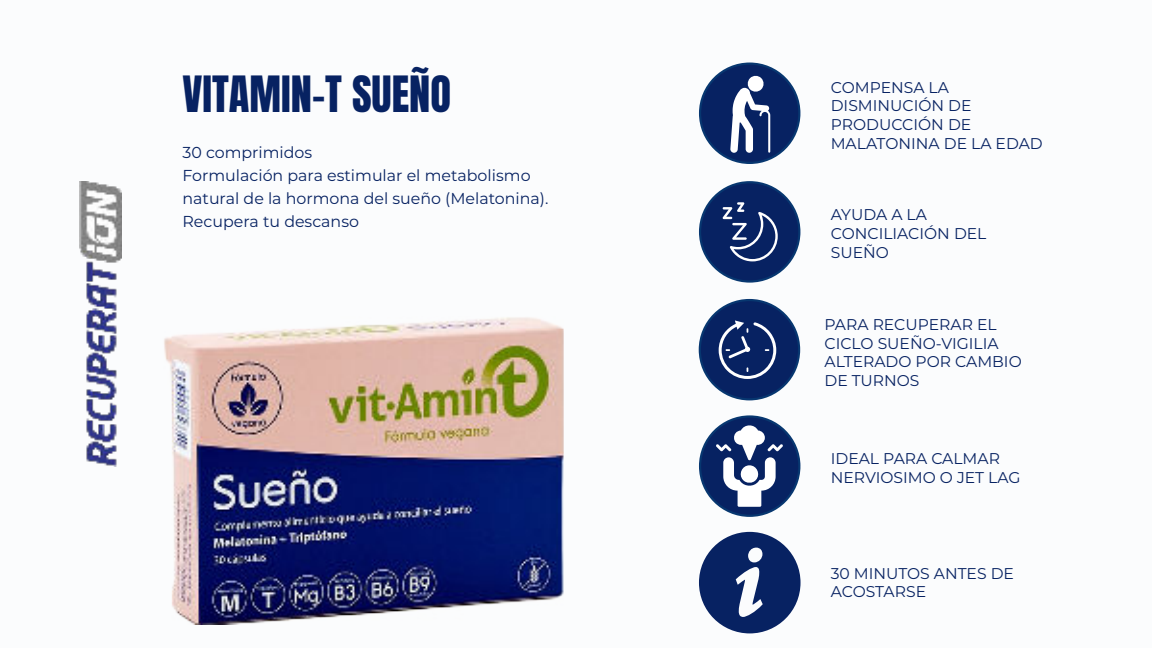
<style>
.page{position:relative;width:1152px;height:648px;background:#fbfcfd}
.page>*{position:absolute;margin:0;border:0;box-sizing:border-box;transform-origin:0 0}
.t1{font:42.4px "Anton";color:#072262}
.t2{font:16px/22.8px "Montserrat";color:#072262}
.t3{font:15.6px/18.8px "Montserrat";color:#072262}
</style>
<div class="page">
<img style="left:80px;top:182px;width:42px;height:284px">
<svg style="left:699px;top:532px;width:102px;height:101px"></svg>
<div style="left:700px;top:64px;width:99px;height:99px;background:#072262;border-radius:50%"></div>
<div style="left:699px;top:63px;width:101px;height:101px;border:2px solid #073770;border-radius:50%"></div>
<div style="left:700px;top:182px;width:99px;height:100px;background:#072262;border-radius:50%"></div>
<div style="left:699px;top:181px;width:101px;height:102px;border:2px solid #073770;border-radius:50%"></div>
<svg style="left:723px;top:202px;width:55px;height:59px"></svg>
<div style="left:700px;top:417px;width:99px;height:99px;background:#072262;border-radius:50%"></div>
<div style="left:699px;top:415px;width:101px;height:102px;border:2px solid #073770;border-radius:50%"></div>
<div style="left:700px;top:300px;width:99px;height:99px;background:#072262;border-radius:50%"></div>
<div style="left:699px;top:299px;width:101px;height:101px;border:2px solid #073770;border-radius:50%"></div>
<img style="left:164px;top:317px;width:399px;height:307px">
<svg style="left:730px;top:75px;width:40px;height:78px"></svg>
<svg style="left:719px;top:320px;width:57px;height:59px"></svg>
<svg style="left:716px;top:424px;width:67px;height:83px"></svg>
<h1 class="t1" style="left:183px;top:73px;width:270px">VITAMIN-T SUEÑO</h1>
<p class="t2" style="left:183px;top:140px;width:367px">30 comprimidos<br>Formulación para estimular el metabolismo natural de la hormona del sueño (Melatonina).<br>Recupera tu descanso</p>
<p class="t3" style="left:831px;top:77px;width:214px">COMPENSA LA<br>DISMINUCIÓN DE<br>PRODUCCIÓN DE<br>MALATONINA DE LA EDAD</p>
<p class="t3" style="left:831px;top:205px;width:157px">AYUDA A LA<br>CONCILIACIÓN DEL<br>SUEÑO</p>
<p class="t3" style="left:824px;top:315px;width:199px">PARA RECUPERAR EL<br>CICLO SUEÑO-VIGILIA<br>ALTERADO POR CAMBIO<br>DE TURNOS</p>
<p class="t3" style="left:831px;top:448px;width:191px">IDEAL PARA CALMAR<br>NERVIOSIMO O JET LAG</p>
<p class="t3" style="left:831px;top:563px;width:185px">30 MINUTOS ANTES DE<br>ACOSTARSE</p>
</div>
